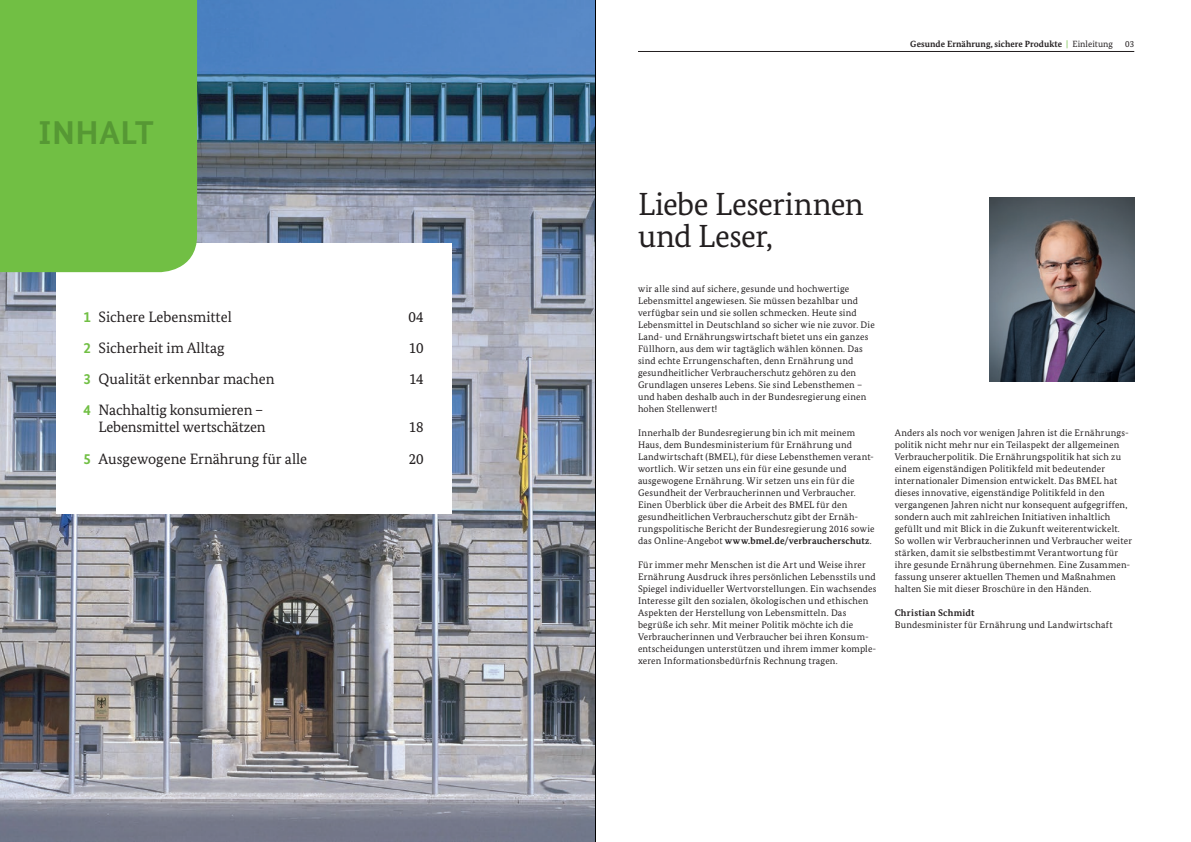
<style>
.page{position:relative;width:1191px;height:842px;background:#fff}
.page>*{position:absolute;margin:0;border:0;box-sizing:border-box;transform-origin:0 0}
.t1{font:700 33px "Bundes Sans";letter-spacing:.02em;color:#569834}
.t2{font:32px/33px "Bundes Serif";letter-spacing:-.02em;color:#231f20}
.t3{font:15px/17px "Bundes Serif";color:#231f20;text-align:right}
.t4{font:9.5px/12px "Bundes Serif";letter-spacing:.02em;color:#231f20}
.t5{font:700 9.5px "Bundes Serif";letter-spacing:.025em;color:#231f20}
.t6{font:700 9px "Bundes Serif";letter-spacing:.005em;color:#231f20}
.t7{font:9px "Bundes Serif";color:#231f20}
.s1{font-family:"Bundes Sans";font-weight:700;color:#71bf44}
.s2{font-weight:400;color:#71bf44}
.s3{font-weight:400}
.s4{font-weight:700}
</style>
<div class="page">
<img style="left:0;top:0;width:595px;height:842px">
<div style="left:57px;top:244px;width:395px;height:270px;background:#fff"></div>
<div style="left:0;top:0;width:197px;height:272px;background:#71bf44"></div>
<hr style="left:638px;top:51px;width:496px;height:1px;background:#231f20">
<img style="left:989px;top:198px;width:145px;height:183px">
<hr style="left:595px;top:0;width:1px;height:842px;background:#010000">
<h1 class="t1" style="left:38px;top:112px;width:117px">INHALT</h1>
<h3 class="t3" style="left:84px;top:308px;width:150px"><span class="s1">1</span> Sichere Lebensmittel</h3>
<h3 class="t3" style="left:408px;top:308px;width:17px">04</h3>
<h3 class="t3" style="left:84px;top:339px;width:142px"><span class="s1">2</span> Sicherheit im Alltag</h3>
<h3 class="t3" style="left:409px;top:339px;width:16px">10</h3>
<h3 class="t3" style="left:84px;top:370px;width:192px"><span class="s1">3</span> Qualität erkennbar machen</h3>
<h3 class="t3" style="left:409px;top:370px;width:16px">14</h3>
<h3 class="t3" style="left:84px;top:402px;width:184px"><span class="s1">4</span> Nachhaltig konsumieren –<br>Lebensmittel wertschätzen</h3>
<h3 class="t3" style="left:409px;top:419px;width:16px">18</h3>
<h3 class="t3" style="left:84px;top:450px;width:225px"><span class="s1">5</span> Ausgewogene Ernährung für alle</h3>
<h3 class="t3" style="left:409px;top:450px;width:17px">20</h3>
<p class="t6" style="left:910px;top:38px;width:204px">Gesunde Ernährung, sichere Produkte <span class="s2">|</span> <span class="s3">Einleitung</span></p>
<p class="t7" style="left:1125px;top:38px;width:11px">03</p>
<h2 class="t2" style="left:638px;top:187px;width:227px">Liebe Leserinnen und Leser,</h2>
<p class="t4" style="left:638px;top:282px;width:238px">wir alle sind auf sichere, gesunde und hochwertige Lebensmittel angewiesen. Sie müssen bezahlbar und verfügbar sein und sie sollen schmecken. Heute sind Lebensmittel in Deutschland so sicher wie nie zuvor. Die Land- und Ernährungswirtschaft bietet uns ein ganzes Füllhorn, aus dem wir tagtäglich wählen können. Das sind echte Errungenschaften, denn Ernährung und gesundheitlicher Verbraucherschutz gehören zu den Grundlagen unseres Lebens. Sie sind Lebensthemen – und haben deshalb auch in der Bundesregierung einen hohen Stellenwert!</p>
<p class="t4" style="left:638px;top:426px;width:238px">Innerhalb der Bundesregierung bin ich mit meinem Haus, dem Bundesministerium für Ernährung und Landwirtschaft (BMEL), für diese Lebensthemen verant&shy;wortlich. Wir setzen uns ein für eine gesunde und ausgewogene Ernährung. Wir setzen uns ein für die Gesundheit der Verbraucherinnen und Verbraucher.<br>Einen Überblick über die Arbeit des BMEL für den gesundheitlichen Verbraucherschutz gibt der Ernäh&shy;rungspolitische Bericht der Bundesregierung 2016 sowie das Online-Angebot <span class="s4">www.bmel.de/verbraucherschutz</span>.</p>
<p class="t4" style="left:638px;top:558px;width:240px">Für immer mehr Menschen ist die Art und Weise ihrer Ernährung Ausdruck ihres persönlichen Lebensstils und Spiegel individueller Wertvorstellungen. Ein wachsendes Interesse gilt den sozialen, ökologischen und ethischen Aspekten der Herstellung von Lebensmitteln. Das begrüße ich sehr. Mit meiner Politik möchte ich die Verbraucherinnen und Verbraucher bei ihren Konsum&shy;entscheidungen unterstützen und ihrem immer komple&shy;xeren Informationsbedürfnis Rechnung tragen.</p>
<p class="t4" style="left:894px;top:426px;width:239px">Anders als noch vor wenigen Jahren ist die Ernährungs&shy;politik nicht mehr nur ein Teilaspekt der allgemeinen Verbraucherpolitik. Die Ernährungspolitik hat sich zu einem eigenständigen Politikfeld mit bedeutender internationaler Dimension entwickelt. Das BMEL hat dieses innovative, eigenständige Politikfeld in den vergangenen Jahren nicht nur konsequent aufgegriffen, sondern auch mit zahlreichen Initiativen inhaltlich gefüllt und mit Blick in die Zukunft weiterentwickelt.<br>So wollen wir Verbraucherinnen und Verbraucher weiter stärken, damit sie selbstbestimmt Verantwortung für ihre gesunde Ernährung übernehmen. Eine Zusammen&shy;fassung unserer aktuellen Themen und Maßnahmen halten Sie mit dieser Broschüre in den Händen.</p>
<p class="t5" style="left:894px;top:607px;width:81px">Christian Schmidt</p>
<p class="t4" style="left:894px;top:618px;width:220px">Bundesminister für Ernährung und Landwirtschaft</p>
</div>
